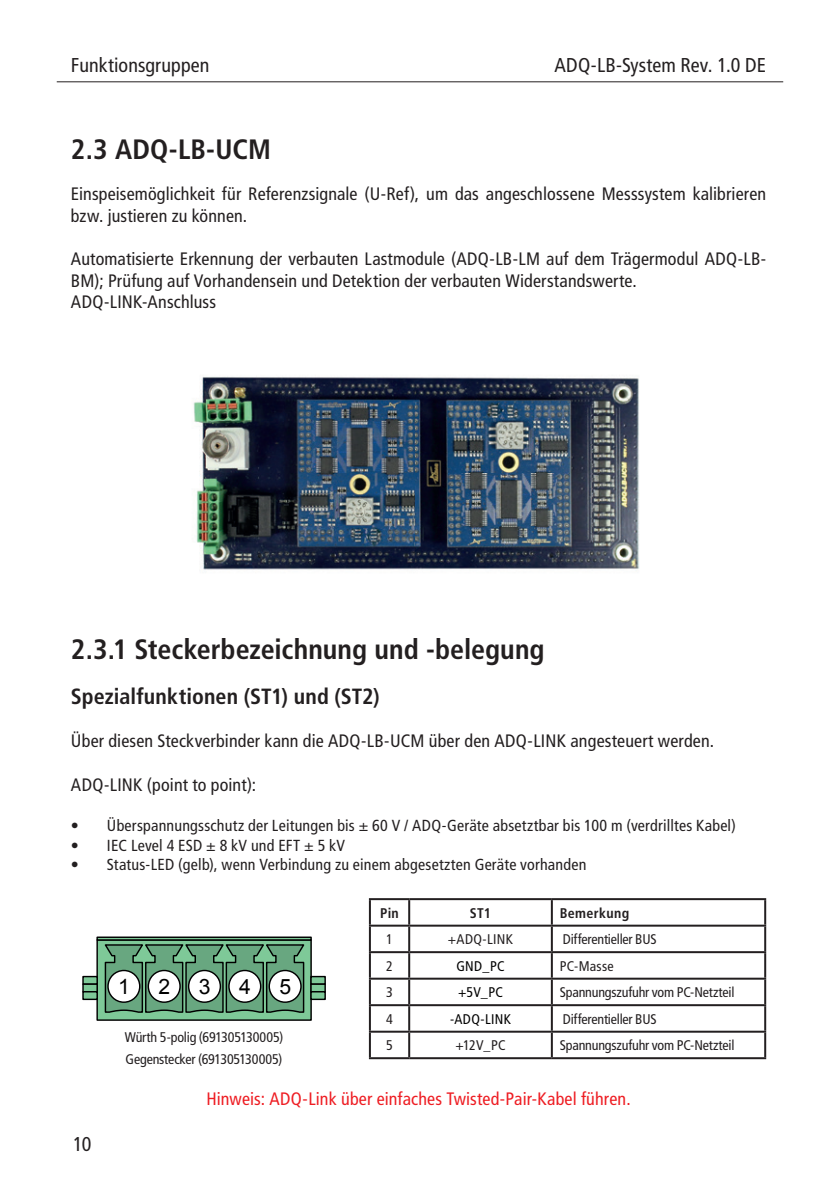
<style>
.page{position:relative;width:840px;height:1191px;background:#fff}
.page>*{position:absolute;margin:0;border:0;box-sizing:border-box;transform-origin:0 0}
.t1{font:700 condensed 28px "Frutiger LT Std";color:#231f20}
.t2{font:700 condensed 22px "Frutiger LT Std";color:#231f20}
.t3{font:21.2px "Arial";color:#000}
.t4{font:condensed 20px "Frutiger LT Std";letter-spacing:.005em;color:#231f20}
.t5{font:condensed 18px/21.6px "Frutiger LT Std";letter-spacing:.01em;color:#231f20}
.t6{font:condensed 18px "Frutiger LT Std";letter-spacing:.005em;color:#ee1d23}
.t7{font:condensed 16px "Frutiger LT Std";letter-spacing:.015em;color:#231f20}
.t8{font:condensed 14px/22.2px "Frutiger LT Std";letter-spacing:-.015em;color:#231f20}
.t9{font:condensed 14px "Frutiger LT Std";letter-spacing:.025em;color:#000001}
.t10{font:700 condensed 14px "Frutiger LT Std";letter-spacing:.02em;color:#231f20}
</style>
<div class="page">
<hr style="left:57px;top:81px;width:725px;height:1px;background:#231f20">
<img style="left:193px;top:376px;width:447px;height:194px">
<hr style="left:369px;top:898px;width:40px;height:2px;background:#231f20">
<hr style="left:369px;top:900px;width:2px;height:24px;background:#231f20">
<hr style="left:409px;top:898px;width:142px;height:2px;background:#231f20">
<hr style="left:408px;top:900px;width:2px;height:24px;background:#231f20">
<hr style="left:551px;top:898px;width:214px;height:2px;background:#231f20">
<hr style="left:550px;top:900px;width:2px;height:24px;background:#231f20">
<hr style="left:763px;top:900px;width:2px;height:24px;background:#231f20">
<hr style="left:369px;top:924px;width:40px;height:2px;background:#231f20">
<hr style="left:369px;top:926px;width:2px;height:25px;background:#231f20">
<hr style="left:409px;top:924px;width:142px;height:2px;background:#231f20">
<hr style="left:408px;top:926px;width:2px;height:25px;background:#231f20">
<hr style="left:551px;top:924px;width:214px;height:2px;background:#231f20">
<hr style="left:550px;top:926px;width:2px;height:25px;background:#231f20">
<hr style="left:763px;top:926px;width:2px;height:25px;background:#231f20">
<hr style="left:369px;top:951px;width:40px;height:2px;background:#231f20">
<hr style="left:369px;top:953px;width:2px;height:24px;background:#231f20">
<hr style="left:409px;top:951px;width:142px;height:2px;background:#231f20">
<hr style="left:408px;top:953px;width:2px;height:24px;background:#231f20">
<hr style="left:551px;top:951px;width:214px;height:2px;background:#231f20">
<hr style="left:550px;top:953px;width:2px;height:24px;background:#231f20">
<hr style="left:763px;top:953px;width:2px;height:24px;background:#231f20">
<hr style="left:369px;top:977px;width:40px;height:2px;background:#231f20">
<hr style="left:369px;top:979px;width:2px;height:25px;background:#231f20">
<hr style="left:409px;top:977px;width:142px;height:2px;background:#231f20">
<hr style="left:408px;top:979px;width:2px;height:25px;background:#231f20">
<hr style="left:551px;top:977px;width:214px;height:2px;background:#231f20">
<hr style="left:550px;top:979px;width:2px;height:25px;background:#231f20">
<hr style="left:763px;top:979px;width:2px;height:25px;background:#231f20">
<hr style="left:369px;top:1004px;width:40px;height:2px;background:#231f20">
<hr style="left:369px;top:1006px;width:2px;height:24px;background:#231f20">
<hr style="left:409px;top:1004px;width:142px;height:2px;background:#231f20">
<hr style="left:408px;top:1006px;width:2px;height:24px;background:#231f20">
<hr style="left:551px;top:1004px;width:214px;height:2px;background:#231f20">
<hr style="left:550px;top:1006px;width:2px;height:24px;background:#231f20">
<hr style="left:763px;top:1006px;width:2px;height:24px;background:#231f20">
<hr style="left:369px;top:1030px;width:40px;height:2px;background:#231f20">
<hr style="left:369px;top:1032px;width:2px;height:25px;background:#231f20">
<hr style="left:409px;top:1030px;width:142px;height:2px;background:#231f20">
<hr style="left:408px;top:1032px;width:2px;height:25px;background:#231f20">
<hr style="left:551px;top:1030px;width:214px;height:2px;background:#231f20">
<hr style="left:550px;top:1032px;width:2px;height:25px;background:#231f20">
<hr style="left:763px;top:1032px;width:2px;height:25px;background:#231f20">
<hr style="left:369px;top:1057px;width:40px;height:2px;background:#231f20">
<hr style="left:409px;top:1057px;width:142px;height:2px;background:#231f20">
<hr style="left:551px;top:1057px;width:214px;height:2px;background:#231f20">
<div style="left:96px;top:939px;width:215px;height:81px;background:#7ec998;border:1px solid #000"></div>
<div style="left:96px;top:936px;width:215px;height:4px;border:1px solid #000"></div>
<svg style="left:82px;top:975px;width:16px;height:8px"></svg>
<div style="left:82px;top:983px;width:16px;height:9px;background:#7ec998;border:1px solid #000"></div>
<div style="left:82px;top:991px;width:16px;height:9px;background:#7ec998;border:1px solid #000"></div>
<svg style="left:310px;top:975px;width:16px;height:8px"></svg>
<div style="left:310px;top:983px;width:16px;height:9px;background:#7ec998;border:1px solid #000"></div>
<div style="left:310px;top:991px;width:16px;height:9px;background:#7ec998;border:1px solid #000"></div>
<svg style="left:104px;top:944px;width:201px;height:69px;background:#588d6b"></svg>
<div style="left:269px;top:970px;width:32px;height:32px;background:#fff;border-radius:50%"></div>
<div style="left:268px;top:969px;width:33px;height:34px;border:1px solid #000;border-radius:50%"></div>
<div style="left:229px;top:970px;width:31px;height:32px;background:#fff;border-radius:50%"></div>
<div style="left:228px;top:969px;width:33px;height:34px;border:1px solid #000;border-radius:50%"></div>
<div style="left:188px;top:970px;width:32px;height:32px;background:#fff;border-radius:50%"></div>
<div style="left:188px;top:969px;width:33px;height:34px;border:1px solid #000;border-radius:50%"></div>
<div style="left:148px;top:970px;width:32px;height:32px;background:#fff;border-radius:50%"></div>
<div style="left:147px;top:969px;width:34px;height:34px;border:1px solid #000;border-radius:50%"></div>
<div style="left:108px;top:970px;width:32px;height:32px;background:#fff;border-radius:50%"></div>
<div style="left:107px;top:969px;width:33px;height:34px;border:1px solid #000;border-radius:50%"></div>
<p class="t4" style="left:71px;top:53px;width:140px">Funktionsgruppen</p>
<h1 class="t1" style="left:71px;top:132px;width:201px">2.3 ADQ-LB-UCM</h1>
<p class="t4" style="left:554px;top:53px;width:213px">ADQ-LB-System Rev. 1.0 DE</p>
<p class="t5" style="left:71px;top:183px;width:696px">Einspeisemöglichkeit für Referenzsignale (U-Ref), um das angeschlossene Messsystem kalibrieren bzw. justieren zu können.</p>
<p class="t5" style="left:71px;top:248px;width:696px">Automatisierte Erkennung der verbauten Lastmodule (ADQ-LB-LM auf dem Trägermodul ADQ-LB-<br>BM); Prüfung auf Vorhandensein und Detektion der verbauten Widerstandswerte.<br>ADQ-LINK-Anschluss</p>
<h1 class="t1" style="left:71px;top:633px;width:475px">2.3.1 Steckerbezeichnung und -belegung</h1>
<p class="t2" style="left:71px;top:683px;width:310px">Spezialfunktionen (ST1) und (ST2)</p>
<p class="t5" style="left:71px;top:730px;width:644px">Über diesen Steckverbinder kann die ADQ-LB-UCM über den ADQ-LINK angesteuert werden.</p>
<p class="t5" style="left:71px;top:773px;width:187px">ADQ-LINK (point to point):</p>
<p class="t7" style="left:71px;top:816px;width:666px">• Überspannungsschutz der Leitungen bis ± 60 V / ADQ-Geräte absetztbar bis 100 m (verdrilltes Kabel)</p>
<p class="t7" style="left:71px;top:835px;width:275px">• IEC Level 4 ESD ± 8 kV und EFT ± 5 kV</p>
<p class="t7" style="left:71px;top:855px;width:516px">• Status-LED (gelb), wenn Verbindung zu einem abgesetzten Geräte vorhanden</p>
<p class="t10" style="left:380px;top:904px;width:20px">Pin</p>
<p class="t10" style="left:469px;top:904px;width:23px">ST1</p>
<p class="t10" style="left:559px;top:904px;width:71px">Bemerkung</p>
<p class="t8" style="left:386px;top:928px;width:8px">1</p>
<p class="t8" style="left:447px;top:928px;width:67px">+ADQ-LINK</p>
<p class="t8" style="left:562px;top:928px;width:95px">Differentieller BUS</p>
<p class="t8" style="left:386px;top:954px;width:8px">2</p>
<p class="t9" style="left:456px;top:957px;width:50px">GND_PC</p>
<p class="t8" style="left:559px;top:954px;width:55px">PC-Masse</p>
<p class="t8" style="left:386px;top:981px;width:8px">3</p>
<p class="t9" style="left:458px;top:984px;width:46px">+5V_PC</p>
<p class="t8" style="left:559px;top:981px;width:176px">Spannungszufuhr vom PC-Netzteil</p>
<p class="t8" style="left:386px;top:1007px;width:8px">4</p>
<p class="t9" style="left:449px;top:1010px;width:62px">-ADQ-LINK</p>
<p class="t8" style="left:562px;top:1007px;width:95px">Differentieller BUS</p>
<p class="t8" style="left:386px;top:1034px;width:8px">5</p>
<p class="t8" style="left:455px;top:1034px;width:52px">+12V_PC</p>
<p class="t8" style="left:559px;top:1034px;width:176px">Spannungszufuhr vom PC-Netzteil</p>
<p class="t6" style="left:206px;top:1087px;width:425px">Hinweis: ADQ-Link über einfaches Twisted-Pair-Kabel führen.</p>
<p class="t3" style="left:118px;top:972px;width:13px">1</p>
<p class="t3" style="left:158px;top:972px;width:13px">2</p>
<p class="t3" style="left:199px;top:972px;width:13px">3</p>
<p class="t3" style="left:239px;top:972px;width:13px">4</p>
<p class="t3" style="left:279px;top:972px;width:13px">5</p>
<p class="t8" style="left:125px;top:1026px;width:160px">Würth 5-polig (691305130005)<br>Gegenstecker (691305130005)</p>
<p class="t4" style="left:73px;top:1132px;width:20px">10</p>
</div>
